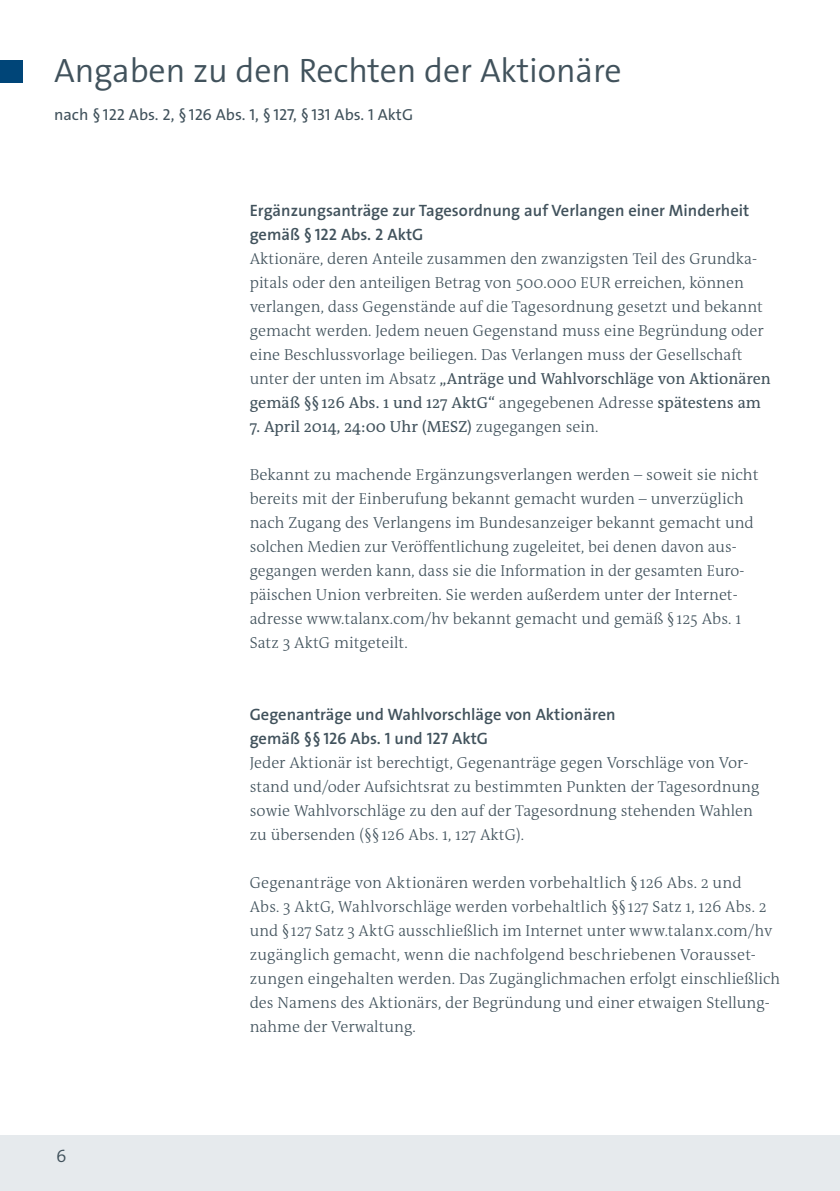
<style>
.page{position:relative;width:840px;height:1191px;background:#fff}
.page>*{position:absolute;margin:0;border:0;box-sizing:border-box;transform-origin:0 0}
.Headline{font:34px "The Sans LP4 Se Lig";letter-spacing:-.005em;color:#41525c}
.t1{font:18px "The Sans LP4 Se Lig";color:#41525c}
.Subhead{font:16.4px/24px "The Sans LP6 Se Bld";color:#41525c}
.Copy{font:300 16px/24px "The Antiqua B W3";color:#41525c}
.Intro{font:16px "The Sans LP5 Plain";color:#41525c}
.Copy-2{font:16px "The Antiqua B W5 Plain";color:#41525c}
.s1{font-family:"The Antiqua B W5 Plain";font-weight:400}
.s2{font-family:"The Antiqua B W3";font-weight:300}
</style>
<div class="page">
<div style="left:0;top:1134px;width:839px;height:57px;background:#e6eaed"></div>
<div style="left:0;top:60px;width:23px;height:23px;background:#004578"></div>
<p class="Headline" style="left:54px;top:49px;width:569px">Angaben zu den Rechten der Aktionäre</p>
<p class="Intro" style="left:54px;top:104px;width:360px">nach §122 Abs. 2, §126 Abs. 1, §127, §131 Abs. 1 AktG</p>
<p class="Subhead" style="left:249px;top:199px;width:501px">Ergänzungsanträge zur Tagesordnung auf Verlangen einer Minderheit gemäß §122 Abs. 2 AktG</p>
<p class="Copy" style="left:249px;top:247px;width:522px">Aktionäre, deren Anteile zusammen den zwanzigsten Teil des Grundka&shy;pitals oder den anteiligen Betrag von 500.000 EUR erreichen, können verlangen, dass Gegenstände auf die Tagesordnung gesetzt und bekannt gemacht werden. Jedem neuen Gegenstand muss eine Begründung oder eine Beschlussvorlage beiliegen. Das Verlangen muss der Gesellschaft unter der unten im Absatz <span class="s1">„Anträge und Wahlvorschläge von Aktionären gemäß §§ 126 Abs. 1 und 127 AktG“</span> angegebenen Adresse <span class="s1">spätestens am</span></p>
<p class="Copy-2" style="left:249px;top:416px;width:350px">7. April 2014, 24:00 Uhr (MESZ) <span class="s2">zugegangen sein.</span></p>
<p class="Copy" style="left:249px;top:463px;width:510px">Bekannt zu machende Ergänzungsverlangen werden – soweit sie nicht bereits mit der Einberufung bekannt gemacht wurden – unverzüglich nach Zugang des Verlangens im Bundesanzeiger bekannt gemacht und solchen Medien zur Veröffentlichung zugeleitet, bei denen davon aus&shy;gegangen werden kann, dass sie die Information in der gesamten Euro&shy;päischen Union verbreiten. Sie werden außerdem unter der Internet&shy;adresse www.talanx.com/hv bekannt gemacht und gemäß § 125 Abs. 1<br>Satz 3 AktG mitgeteilt.</p>
<p class="t1" style="left:56px;top:1144px;width:12px">6</p>
<p class="Subhead" style="left:249px;top:703px;width:367px">Gegenanträge und Wahlvorschläge von Aktionären gemäß §§126 Abs. 1 und 127 AktG</p>
<p class="Copy" style="left:249px;top:751px;width:511px">Jeder Aktionär ist berechtigt, Gegenanträge gegen Vorschläge von Vor-- stand und/oder Aufsichtsrat zu bestimmten Punkten der Tagesordnung sowie Wahlvorschläge zu den auf der Tagesordnung stehenden Wahlen zu übersenden (§§ 126 Abs. 1, 127 AktG).</p>
<p class="Copy" style="left:249px;top:871px;width:531px">Gegenanträge von Aktionären werden vorbehaltlich § 126 Abs. 2 und<br>Abs. 3 AktG, Wahlvorschläge werden vorbehaltlich §§ 127 Satz 1, 126 Abs. 2 und §127 Satz 3 AktG ausschließlich im Internet unter www.talanx.com/hv zugänglich gemacht, wenn die nachfolgend beschriebenen Vorausset&shy;zungen eingehalten werden. Das Zugänglichmachen erfolgt einschließlich des Namens des Aktionärs, der Begründung und einer etwaigen Stellung&shy;nahme der Verwaltung.</p>
</div>
